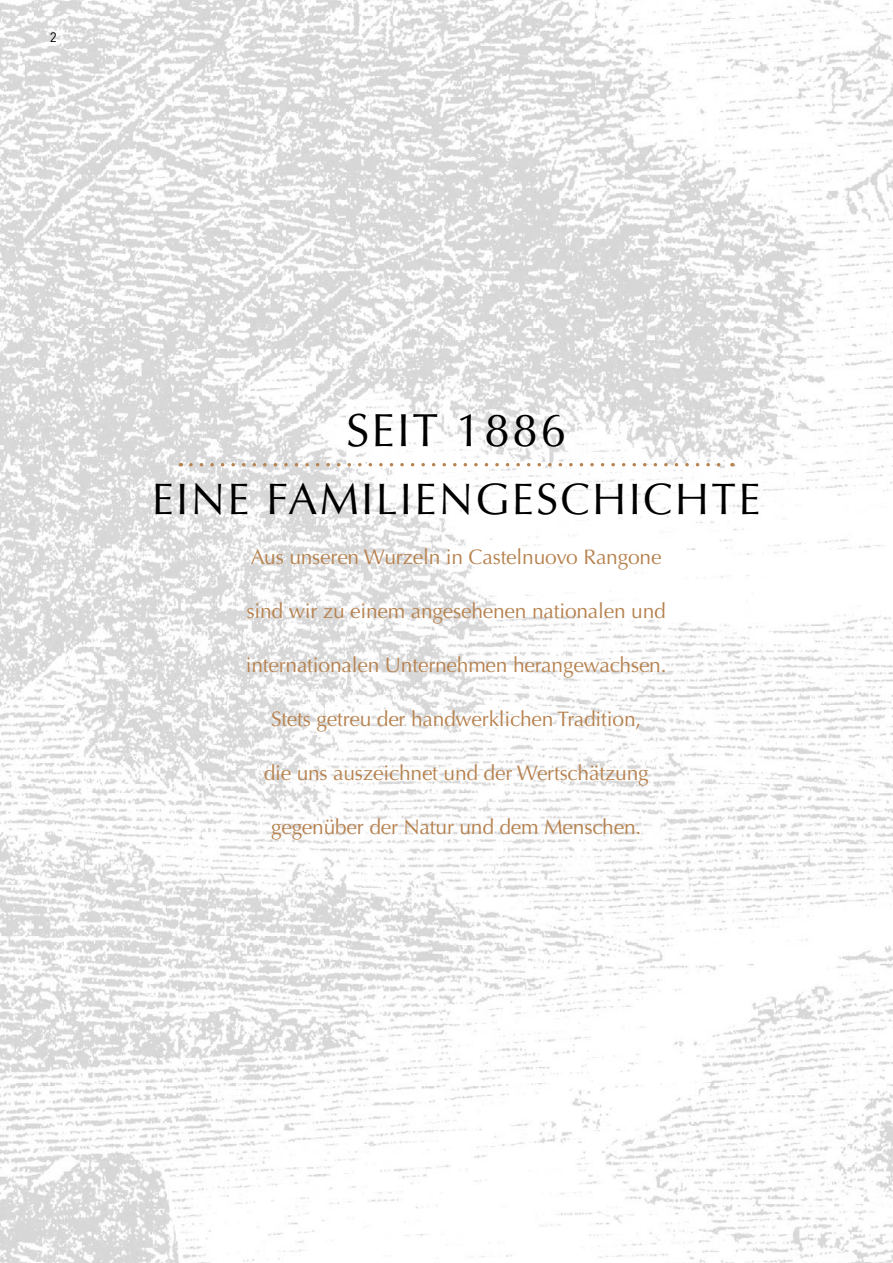
<style>
.page{position:relative;width:893px;height:1263px;background:#fff}
.page>*{position:absolute;margin:0;border:0;box-sizing:border-box;transform-origin:0 0}
.t1{font:46.5px "Optima LT Std";letter-spacing:.05em;color:#000}
.t2{font:44.25px "Optima LT Std";letter-spacing:.05em;color:#000}
.t3{font:21px "Optima";letter-spacing:-.01em;color:#b7824f}
.t4{font:13.5px "DIN Offc";color:#000}
</style>
<div class="page">
<img style="left:0;top:0;width:893px;height:1263px">
<svg style="left:191px;top:463px;width:542px;height:3px"></svg>
<p class="t4" style="left:50px;top:29px;width:9px">2</p>
<h1 class="t1" style="left:346px;top:403px;width:222px">SEIT 1886</h1>
<h2 class="t2" style="left:152px;top:474px;width:610px">EINE FAMILIENGESCHICHTE</h2>
<p class="t3" style="left:251px;top:545px;width:412px">Aus unseren Wurzeln in Castelnuovo Rangone</p>
<p class="t3" style="left:246px;top:599px;width:421px">sind wir zu einem angesehenen nationalen und</p>
<p class="t3" style="left:246px;top:653px;width:422px">internationalen Unternehmen herangewachsen.</p>
<p class="t3" style="left:271px;top:707px;width:372px">Stets getreu der handwerklichen Tradition,</p>
<p class="t3" style="left:264px;top:761px;width:386px">die uns auszeichnet und der Wertschätzung</p>
<p class="t3" style="left:271px;top:815px;width:372px">gegenüber der Natur und dem Menschen.</p>
</div>
